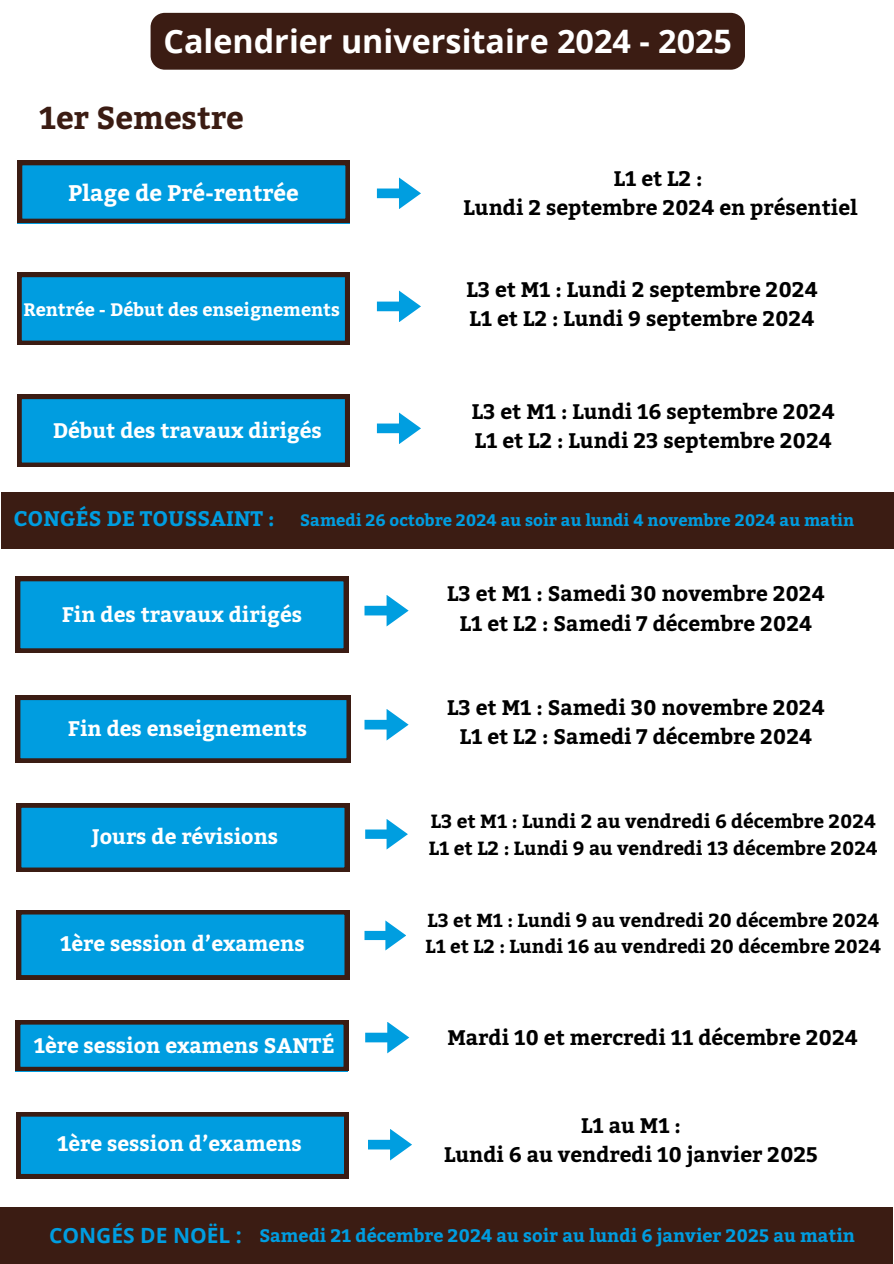
<style>
.page{position:relative;width:894px;height:1264px;background:#fff}
.page>*{position:absolute;margin:0;border:0;box-sizing:border-box;transform-origin:0 0}
.t1{font:700 32.25px "Open Sans";color:#fff}
.t2{font:700 31.5px "Bitter";color:#3b1c13}
.t3{font:700 22.5px "Bitter";color:#fff}
.t4{font:700 21px/29.2px "Bitter";color:#000;text-align:center}
.t5{font:700 21px "Bitter";color:#fff}
.t6{font:700 21px "Bitter";color:#009de0}
.t7{font:700 21px "Open Sans";color:#009de0}
.t8{font:700 19.05px/26.5px "Bitter";color:#000}
.t9{font:700 18.75px/26.2px "Bitter";color:#000}
.t10{font:700 18px "Bitter";color:#009de0}
.t11{font:700 18px "Bitter";color:#fff}
.t12{font:700 16.5px "Bitter";color:#009de0}
</style>
<div class="page">
<div style="left:1px;top:492px;width:892px;height:56px;background:#3b1c13"></div>
<div style="left:0;top:1207px;width:892px;height:56px;background:#3b1c13"></div>
<svg style="left:377px;top:177px;width:44px;height:32px"></svg>
<svg style="left:18px;top:161px;width:332px;height:62px;background:#0987be"></svg>
<svg style="left:17px;top:273px;width:332px;height:72px;background:#088ac2"></svg>
<svg style="left:17px;top:394px;width:332px;height:72px;background:#088ac2"></svg>
<svg style="left:377px;top:290px;width:44px;height:32px"></svg>
<svg style="left:377px;top:412px;width:44px;height:32px"></svg>
<svg style="left:364px;top:595px;width:44px;height:31px"></svg>
<svg style="left:364px;top:709px;width:44px;height:31px"></svg>
<svg style="left:365px;top:819px;width:43px;height:30px"></svg>
<svg style="left:364px;top:920px;width:42px;height:30px"></svg>
<svg style="left:365px;top:1022px;width:44px;height:31px"></svg>
<svg style="left:368px;top:1129px;width:44px;height:31px"></svg>
<svg style="left:16px;top:1112px;width:332px;height:66px;background:#0988c0"></svg>
<svg style="left:16px;top:695px;width:335px;height:67px;background:#0889c0"></svg>
<svg style="left:16px;top:577px;width:332px;height:75px;background:#078cc5"></svg>
<svg style="left:17px;top:803px;width:332px;height:69px;background:#0988bf"></svg>
<svg style="left:17px;top:910px;width:332px;height:69px;background:#088ac2"></svg>
<svg style="left:16px;top:1020px;width:332px;height:50px;background:#0a85ba"></svg>
<div style="left:150px;top:13px;width:594px;height:57px;background:#3b1c13"></div>
<h2 class="t1" style="left:163px;top:19px;width:570px">Calendrier universitaire 2024 - 2025</h2>
<h4 class="t2" style="left:39px;top:94px;width:206px">1er Semestre</h4>
<p class="t3" style="left:68px;top:176px;width:232px">Plage de Pré-rentrée</p>
<h3 class="t11" style="left:24px;top:296px;width:318px">Rentrée - Début des enseignements</h3>
<h3 class="t5" style="left:53px;top:415px;width:270px">Début des travaux dirigés</h3>
<h4 class="t4" style="left:463px;top:162px;width:395px">L1 et L2 :<br>Lundi 2 septembre 2024 en présentiel</h4>
<h3 class="t4" style="left:466px;top:274px;width:353px;text-align:left">L3 et M1 : Lundi 2 septembre 2024<br>L1 et L2 : Lundi 9 septembre 2024</h3>
<h3 class="t4" style="left:472px;top:396px;width:364px;text-align:left">L3 et M1 : Lundi 16 septembre 2024<br>L1 et L2 : Lundi 23 septembre 2024</h3>
<h3 class="t6" style="left:14px;top:503px;width:262px">CONGÉS DE TOUSSAINT :</h3>
<h3 class="t12" style="left:300px;top:507px;width:555px">Samedi 26 octobre 2024 au soir au lundi 4 novembre 2024 au matin</h3>
<h3 class="t5" style="left:62px;top:598px;width:242px">Fin des travaux dirigés</h3>
<h3 class="t5" style="left:68px;top:713px;width:240px">Fin des enseignements</h3>
<h3 class="t5" style="left:92px;top:820px;width:188px">Jours de révisions</h3>
<h4 class="t5" style="left:60px;top:927px;width:246px">1ère session d’examens</h4>
<h3 class="t5" style="left:34px;top:1029px;width:302px">1ère session examens SANTÉ</h3>
<h4 class="t5" style="left:57px;top:1128px;width:246px">1ère session d’examens</h4>
<h3 class="t4" style="left:447px;top:578px;width:379px">L3 et M1 : Samedi 30 novembre 2024<br>L1 et L2 : Samedi 7 décembre 2024</h3>
<h1 class="t4" style="left:447px;top:691px;width:379px">L3 et M1 : Samedi 30 novembre 2024<br>L1 et L2 : Samedi 7 décembre 2024</h1>
<h4 class="t8" style="left:429px;top:807px;width:450px">L3 et M1 : Lundi 2 au vendredi 6 décembre 2024<br>L1 et L2 : Lundi 9 au vendredi 13 décembre 2024</h4>
<h4 class="t9" style="left:425px;top:906px;width:457px">L3 et M1 : Lundi 9 au vendredi 20 décembre 2024<br>L1 et L2 : Lundi 16 au vendredi 20 décembre 2024</h4>
<h3 class="t4" style="left:447px;top:1022px;width:412px">Mardi 10 et mercredi 11 décembre 2024</h3>
<h1 class="t4" style="left:444px;top:1109px;width:375px">L1 au M1 :<br>Lundi 6 au vendredi 10 janvier 2025</h1>
<h3 class="t7" style="left:49px;top:1220px;width:194px">CONGÉS DE NOËL :</h3>
<h3 class="t10" style="left:259px;top:1222px;width:597px">Samedi 21 décembre 2024 au soir au lundi 6 janvier 2025 au matin</h3>
</div>
